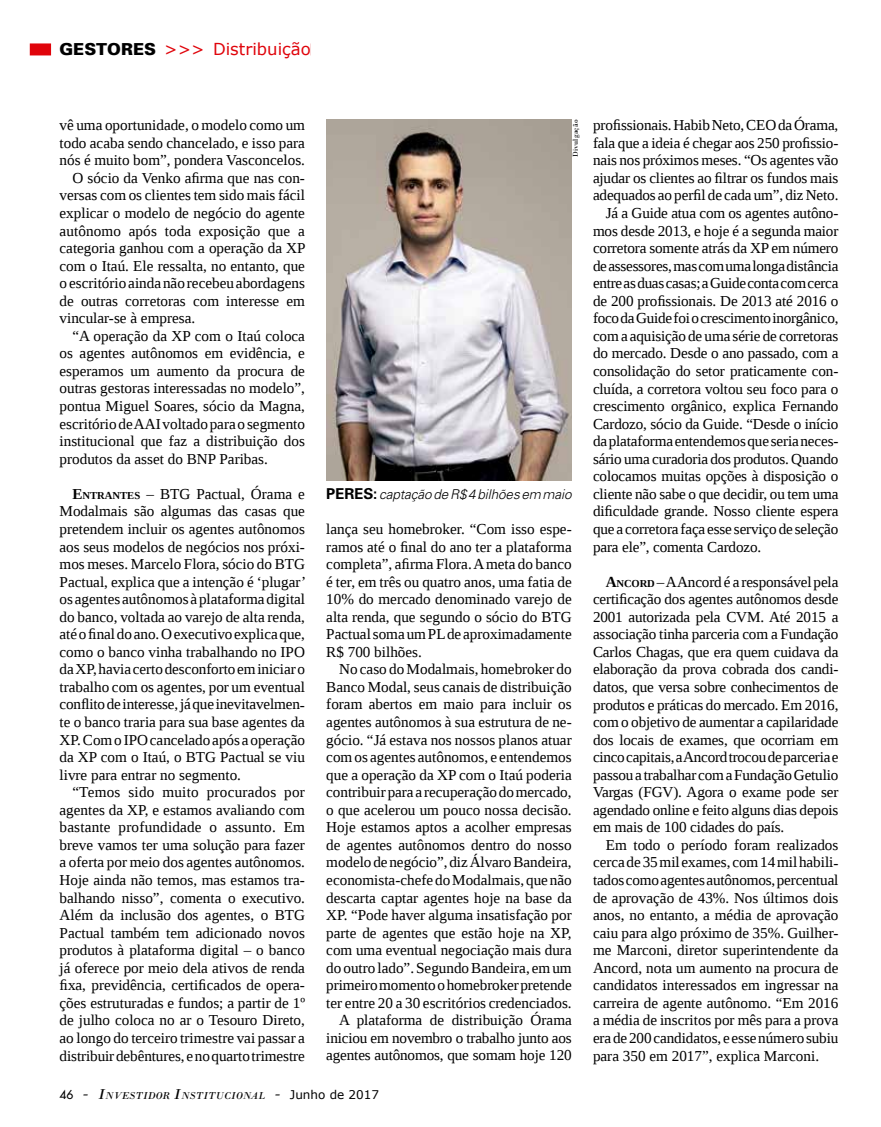
<style>
.page{position:relative;width:881px;height:1127px;background:#fff}
.page>*{position:absolute;margin:0;border:0;box-sizing:border-box;transform-origin:0 0}
.t1{font:16.5px "Verdana";color:#e0040b}
.t2{font:15.15px/17.5px "Liberation Serif";color:#000;text-align:justify}
.t3{font:15.15px "Liberation Serif";letter-spacing:-.02em;color:#000}
.t4{font:italic 300 13.5px "Univers";letter-spacing:-.005em;color:#000}
.t5{font:italic 10.5px "Bodoni";color:#000}
.t6{font:7.5px "Bodoni";letter-spacing:.03em;color:#000}
.s1{font-family:"USA Black";color:#000}
.s2{font-weight:700}
.s3{font-weight:700;font-size:10.65px}
.s4{font-weight:700;font-style:normal;font-size:15px}
.s5{font-family:"Futura";font-style:normal;font-size:12px}
.s6{font-family:"Minion Pro";font-style:normal;font-size:18px}
.s7{font-size:15px}
.s8{font-family:"Verdana";font-style:normal;font-size:12px}
</style>
<div class="page">
<img style="left:326px;top:119px;width:245px;height:362px">
<div style="left:30px;top:43px;width:281px;height:12px;background:#e0040b"></div>
<div style="left:51px;top:43px;width:260px;height:13px;background:#fff"></div>
<p class="t1" style="left:60px;top:38px;width:252px"><span class="s1">GESTORES</span> &gt;&gt;&gt; Distribuição</p>
<p class="t2" style="left:60px;top:116px;width:247px">vê uma oportunidade, o modelo como um</p>
<p class="t2" style="left:60px;top:134px;width:247px">todo acaba sendo chancelado, e isso para</p>
<p class="t2" style="left:60px;top:151px;width:247px">nós é muito bom”, pondera Vasconcelos.</p>
<p class="t2" style="left:72px;top:169px;width:234px">O sócio da Venko afirma que nas con-</p>
<p class="t2" style="left:60px;top:187px;width:247px">versas com os clientes tem sido mais fácil</p>
<p class="t2" style="left:60px;top:204px;width:247px">explicar o modelo de negócio do agente</p>
<p class="t2" style="left:60px;top:222px;width:247px">autônomo após toda exposição que a</p>
<p class="t2" style="left:60px;top:239px;width:247px">categoria ganhou com a operação da XP</p>
<p class="t2" style="left:60px;top:257px;width:247px">com o Itaú. Ele ressalta, no entanto, que</p>
<p class="t2" style="left:60px;top:274px;width:247px">o escritório ainda não recebeu abordagens</p>
<p class="t2" style="left:60px;top:292px;width:247px">de outras corretoras com interesse em</p>
<p class="t2" style="left:60px;top:309px;width:137px">vincular-se à empresa.</p>
<p class="t2" style="left:72px;top:327px;width:234px">“A operação da XP com o Itaú coloca</p>
<p class="t2" style="left:60px;top:344px;width:247px">os agentes autônomos em evidência, e</p>
<p class="t2" style="left:60px;top:362px;width:247px">esperamos um aumento da procura de</p>
<p class="t2" style="left:60px;top:379px;width:247px">outras gestoras interessadas no modelo”,</p>
<p class="t2" style="left:60px;top:397px;width:247px">pontua Miguel Soares, sócio da Magna,</p>
<p class="t2" style="left:60px;top:415px;width:247px">escritório de AAI voltado para o segmento</p>
<p class="t2" style="left:60px;top:432px;width:247px">institucional que faz a distribuição dos</p>
<p class="t2" style="left:60px;top:450px;width:210px">produtos da asset do BNP Paribas.</p>
<p class="t2" style="left:60px;top:485px;width:248px;text-indent:13px"><span class="s2">E</span><span class="s3">NTRANTES</span> – BTG Pactual, Órama e Modalmais são algumas das casas que pretendem incluir os agentes autônomos aos seus modelos de negócios nos próxi&shy;mos meses. Marcelo Flora, sócio do BTG Pactual, explica que a intenção é ‘plugar’ os agentes autônomos à plataforma digital do banco, voltada ao varejo de alta renda, até o final do ano. O executivo explica que, como o banco vinha trabalhando no IPO da XP, havia certo desconforto em iniciar o trabalho com os agentes, por um eventual conflito de interesse, já que inevitavelmen&shy;te o banco traria para sua base agentes da XP. Com o IPO cancelado após a operação da XP com o Itaú, o BTG Pactual se viu livre para entrar no segmento.</p>
<p class="t2" style="left:60px;top:783px;width:247px;text-indent:13px">“Temos sido muito procurados por agentes da XP, e estamos avaliando com bastante profundidade o assunto. Em breve vamos ter uma solução para fazer a oferta por meio dos agentes autônomos.<br>Hoje ainda não temos, mas estamos tra&shy;balhando nisso”, comenta o executivo.<br>Além da inclusão dos agentes, o BTG Pactual também tem adicionado novos produtos à plataforma digital – o banco já oferece por meio dela ativos de renda fixa, previdência, certificados de opera&shy;ções estruturadas e fundos; a partir de 1º de julho coloca no ar o Tesouro Direto, ao longo do terceiro trimestre vai passar a distribuir debêntures, e no quarto trimestre</p>
<p class="t6" style="left:571px;top:157px;width:39px;rotate:-90deg">Divulgação</p>
<p class="t4" style="left:326px;top:486px;width:247px"><span class="s4">PERES:</span> captação de R$ 4 bilhões em maio</p>
<p class="t2" style="left:326px;top:520px;width:247px">lança seu homebroker. “Com isso espe&shy;ramos até o final do ano ter a plataforma completa”, afirma Flora. A meta do banco é ter, em três ou quatro anos, uma fatia de 10% do mercado denominado varejo de alta renda, que segundo o sócio do BTG Pactual soma um PL de aproximadamente R$ 700 bilhões.</p>
<p class="t2" style="left:326px;top:660px;width:247px;text-align:right">No caso do Modalmais, homebroker do Banco Modal, seus canais de distribuição foram abertos em maio para incluir os agentes autônomos à sua estrutura de ne&shy;gócio. “Já estava nos nossos planos atuar com os agentes autônomos, e entendemos que a operação da XP com o Itaú poderia contribuir para a recuperação do mercado, o que acelerou um pouco nossa decisão.<br>Hoje estamos aptos a acolher empresas de agentes autônomos dentro do nosso modelo de negócio”, diz Álvaro Bandeira, economista-chefe do Modalmais, que não descarta captar agentes hoje na base da XP. “Pode haver alguma insatisfação por parte de agentes que estão hoje na XP, com uma eventual negociação mais dura do outro lado”. Segundo Bandeira, em um primeiro momento o homebroker pretende ter entre 20 a 30 escritórios credenciados.<br>A plataforma de distribuição Órama iniciou em novembro o trabalho junto aos agentes autônomos, que somam hoje 120</p>
<p class="t5" style="left:60px;top:1089px;width:321px"><span class="s5">46</span> <span class="s6">-</span> <span class="s7">I</span>NVESTIDOR <span class="s7">I</span>NSTITUCIONAL <span class="s6">-</span> <span class="s8">Junho de 2017</span></p>
<p class="t2" style="left:592px;top:116px;width:247px">profissionais. Habib Neto, CEO da Órama,</p>
<p class="t2" style="left:592px;top:134px;width:247px">fala que a ideia é chegar aos 250 profissio-</p>
<p class="t2" style="left:592px;top:151px;width:247px">nais nos próximos meses. “Os agentes vão</p>
<p class="t2" style="left:592px;top:169px;width:247px">ajudar os clientes ao filtrar os fundos mais</p>
<p class="t2" style="left:592px;top:187px;width:247px">adequados ao perfil de cada um”, diz Neto.</p>
<p class="t2" style="left:605px;top:204px;width:234px">Já a Guide atua com os agentes autôno-</p>
<p class="t2" style="left:592px;top:222px;width:247px">mos desde 2013, e hoje é a segunda maior</p>
<p class="t2" style="left:592px;top:239px;width:247px">corretora somente atrás da XP em número</p>
<p class="t2" style="left:592px;top:257px;width:247px">de assessores, mas com uma longa distância</p>
<p class="t3" style="left:592px;top:273px;width:247px">entre as duas casas; a Guide conta com cerca</p>
<p class="t2" style="left:592px;top:292px;width:247px">de 200 profissionais. De 2013 até 2016 o</p>
<p class="t2" style="left:592px;top:309px;width:247px">foco da Guide foi o crescimento inorgânico,</p>
<p class="t2" style="left:592px;top:327px;width:247px">com a aquisição de uma série de corretoras</p>
<p class="t2" style="left:592px;top:344px;width:247px">do mercado. Desde o ano passado, com a</p>
<p class="t2" style="left:592px;top:362px;width:247px">consolidação do setor praticamente con-</p>
<p class="t2" style="left:592px;top:380px;width:247px">cluída, a corretora voltou seu foco para o</p>
<p class="t2" style="left:592px;top:397px;width:247px">crescimento orgânico, explica Fernando</p>
<p class="t2" style="left:592px;top:415px;width:247px">Cardozo, sócio da Guide. “Desde o início</p>
<p class="t2" style="left:592px;top:432px;width:247px">da plataforma entendemos que seria neces-</p>
<p class="t2" style="left:592px;top:450px;width:247px">sário uma curadoria dos produtos. Quando</p>
<p class="t2" style="left:592px;top:467px;width:247px">colocamos muitas opções à disposição o</p>
<p class="t2" style="left:592px;top:485px;width:247px">cliente não sabe o que decidir, ou tem uma</p>
<p class="t2" style="left:592px;top:502px;width:247px">dificuldade grande. Nosso cliente espera</p>
<p class="t2" style="left:592px;top:520px;width:247px">que a corretora faça esse serviço de seleção</p>
<p class="t2" style="left:592px;top:537px;width:170px">para ele”, comenta Cardozo.</p>
<p class="t2" style="left:592px;top:573px;width:247px;text-indent:13px"><span class="s2">A</span><span class="s3">NCORD</span> – A Ancord é a responsável pela certificação dos agentes autônomos desde 2001 autorizada pela CVM. Até 2015 a associação tinha parceria com a Fundação Carlos Chagas, que era quem cuidava da elaboração da prova cobrada dos candi&shy;datos, que versa sobre conhecimentos de produtos e práticas do mercado. Em 2016, com o objetivo de aumentar a capilaridade dos locais de exames, que ocorriam em cinco capitais, a Ancord trocou de parceria e passou a trabalhar com a Fundação Getulio Vargas (FGV). Agora o exame pode ser agendado online e feito alguns dias depois em mais de 100 cidades do país.</p>
<p class="t2" style="left:592px;top:836px;width:247px;text-indent:13px">Em todo o período foram realizados cerca de 35 mil exames, com 14 mil habili&shy;tados como agentes autônomos, percentual de aprovação de 43%. Nos últimos dois anos, no entanto, a média de aprovação caiu para algo próximo de 35%. Guilher&shy;me Marconi, diretor superintendente da Ancord, nota um aumento na procura de candidatos interessados em ingressar na carreira de agente autônomo. “Em 2016 a média de inscritos por mês para a prova era de 200 candidatos, e esse número subiu para 350 em 2017”, explica Marconi.</p>
</div>
